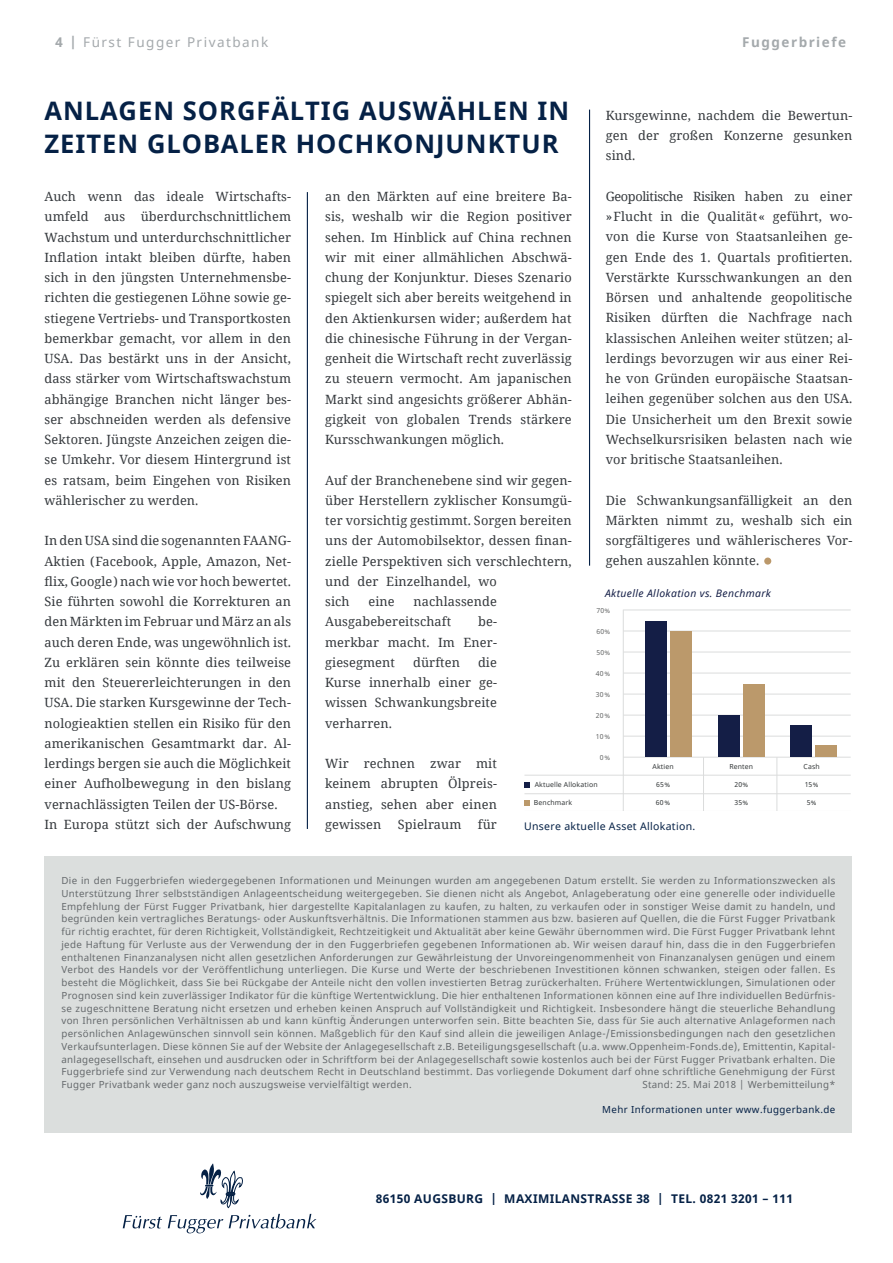
<style>
.page{position:relative;width:893px;height:1263px;background:#fff}
.page>*{position:absolute;margin:0;border:0;box-sizing:border-box;transform-origin:0 0}
.t1{font:700 25.5px/33px "Noto Sans";letter-spacing:.04em;color:#052146}
.t2{font:13.5px "Noto Sans";letter-spacing:.11em;color:#a4a9ac}
.t3{font:700 13.5px "Noto Sans";letter-spacing:.11em;color:#a4a9ac}
.t4{font:12.75px/20.2px "Noto Serif";letter-spacing:.01em;color:#35393d;text-align:justify}
.t5{font:700 12px "Noto Sans";letter-spacing:.03em;color:#052146}
.t6{font:10.5px "Noto Sans";letter-spacing:.03em;color:#052146}
.t7{font:italic 10.35px "Noto Sans";letter-spacing:.035em;color:#141e46}
.t8{font:9.75px/12.8px "Noto Sans";letter-spacing:.03em;color:#666a6d;text-align:justify}
.t9{font:9.75px "Noto Sans";letter-spacing:.04em;color:#052146}
.t10{font:6.9px "Noto Sans";letter-spacing:.02em;color:#343839}
.t11{font:6.9px "Noto Sans";letter-spacing:.02em;color:#666868}
.s1{font-weight:700}
</style>
<div class="page">
<div style="left:764px;top:557px;width:7px;height:8px;background:#bb986a;border-radius:50%"></div>
<div style="left:44px;top:857px;width:808px;height:276px;background:#dbdedd"></div>
<svg style="left:200px;top:1163px;width:43px;height:45px"></svg>
<svg style="left:123px;top:1215px;width:39px;height:13px"></svg>
<svg style="left:168px;top:1215px;width:55px;height:18px"></svg>
<svg style="left:229px;top:1214px;width:87px;height:14px"></svg>
<hr style="left:307px;top:192px;width:1px;height:637px;background:#052146">
<hr style="left:589px;top:110px;width:1px;height:456px;background:#052146">
<svg style="left:524px;top:782px;width:6px;height:6px"></svg>
<svg style="left:524px;top:800px;width:6px;height:6px"></svg>
<hr style="left:623px;top:757px;width:228px;height:1px;background:#dbdcdc">
<hr style="left:623px;top:736px;width:228px;height:1px;background:#dbdcdc">
<hr style="left:623px;top:715px;width:228px;height:1px;background:#dbdcdc">
<hr style="left:623px;top:694px;width:228px;height:1px;background:#dbdcdc">
<hr style="left:623px;top:673px;width:228px;height:1px;background:#dbdcdc">
<hr style="left:623px;top:652px;width:228px;height:1px;background:#dbdcdc">
<hr style="left:623px;top:631px;width:228px;height:1px;background:#dbdcdc">
<hr style="left:623px;top:610px;width:228px;height:1px;background:#dbdcdc">
<div style="left:645px;top:621px;width:21px;height:136px;background:#141e46"></div>
<div style="left:670px;top:631px;width:22px;height:126px;background:#bb996b"></div>
<div style="left:718px;top:715px;width:22px;height:42px;background:#141e46"></div>
<div style="left:744px;top:684px;width:21px;height:73px;background:#bb996b"></div>
<div style="left:790px;top:725px;width:22px;height:32px;background:#141e46"></div>
<div style="left:815px;top:745px;width:22px;height:12px;background:#bb996b"></div>
<hr style="left:623px;top:610px;width:1px;height:200px;background:#dbdcdc">
<hr style="left:524px;top:793px;width:327px;height:1px;background:#dbdcdc">
<hr style="left:524px;top:775px;width:327px;height:1px;background:#dbdcdc">
<hr style="left:703px;top:757px;width:1px;height:53px;background:#dbdcdc">
<hr style="left:777px;top:757px;width:1px;height:53px;background:#dbdcdc">
<p class="t2" style="left:56px;top:33px;width:214px"><span class="s1">4 |</span> Fürst Fugger Privatbank</p>
<p class="t3" style="left:742px;top:33px;width:105px">Fuggerbriefe</p>
<h1 class="t1" style="left:44px;top:95px;width:526px">ANLAGEN SORGFÄLTIG AUSWÄHLEN IN<br>ZEITEN GLOBALER HOCHKONJUNKTUR</h1>
<p class="t4" style="left:606px;top:105px;width:248px">Kursgewinne, nachdem die Bewertun&shy;gen der großen Konzerne gesunken sind.</p>
<p class="t4" style="left:606px;top:186px;width:248px">Geopolitische Risiken haben zu einer »Flucht in die Qualität« geführt, wo&shy;von die Kurse von Staatsanleihen ge&shy;gen Ende des 1. Quartals profitierten.<br>Verstärkte Kursschwankungen an den Börsen und anhaltende geopolitische Risiken dürften die Nachfrage nach klassischen Anleihen weiter stützen; al&shy;lerdings bevorzugen wir aus einer Rei&shy;he von Gründen europäische Staatsan&shy;leihen gegenüber solchen aus den USA.<br>Die Unsicherheit um den Brexit sowie Wechselkursrisiken belasten nach wie vor britische Staatsanleihen.</p>
<p class="t4" style="left:606px;top:489px;width:248px">Die Schwankungsanfälligkeit an den Märkten nimmt zu, weshalb sich ein sorgfältigeres und wählerischeres Vor&shy;gehen auszahlen könnte.</p>
<p class="t4" style="left:325px;top:186px;width:248px">an den Märkten auf eine breitere Ba&shy;sis, weshalb wir die Region positiver sehen. Im Hinblick auf China rechnen wir mit einer allmählichen Abschwä&shy;chung der Konjunktur. Dieses Szenario spiegelt sich aber bereits weitgehend in den Aktienkursen wider; außerdem hat die chinesische Führung in der Vergan&shy;genheit die Wirtschaft recht zuverlässig zu steuern vermocht. Am japanischen Markt sind angesichts größerer Abhän&shy;gigkeit von globalen Trends stärkere Kursschwankungen möglich.</p>
<p class="t4" style="left:325px;top:469px;width:248px;text-align:left">Auf der Branchenebene sind wir gegen&shy;über Herstellern zyklischer Konsumgü&shy;ter vorsichtig gestimmt. Sorgen bereiten uns der Automobilsektor, dessen finan&shy;zielle Perspektiven sich verschlechtern, und der Einzelhandel, wo<br>sich</p>
<p class="t4" style="left:44px;top:186px;width:248px">Auch wenn das ideale Wirtschafts&shy;umfeld aus überdurchschnittlichem Wachstum und unterdurchschnittlicher Inflation intakt bleiben dürfte, haben sich in den jüngsten Unternehmensbe&shy;richten die gestiegenen Löhne sowie ge&shy;stiegene Vertriebs- und Transportkosten bemerkbar gemacht, vor allem in den USA. Das bestärkt uns in der Ansicht, dass stärker vom Wirtschaftswachstum abhängige Branchen nicht länger bes&shy;ser abschneiden werden als defensive Sektoren. Jüngste Anzeichen zeigen die&shy;se Umkehr. Vor diesem Hintergrund ist es ratsam, beim Eingehen von Risiken wählerischer zu werden.</p>
<p class="t4" style="left:44px;top:530px;width:248px;text-align:left">In den USA sind die sogenannten FAANG-Aktien (Facebook, Apple, Amazon, Net&shy;flix, Google) nach wie vor hoch bewertet.<br>Sie führten sowohl die Korrekturen an den Märkten im Februar und März an als auch deren Ende, was ungewöhnlich ist.<br>Zu erklären sein könnte dies teilweise mit den Steuererleichterungen in den USA. Die starken Kursgewinne der Tech&shy;nologieaktien stellen ein Risiko für den amerikanischen Gesamtmarkt dar. Al&shy;lerdings bergen sie auch die Möglichkeit einer Aufholbewegung in den bislang vernachlässigten Teilen der US-Börse.<br>In Europa stützt sich der Aufschwung</p>
<p class="t7" style="left:605px;top:586px;width:168px">Aktuelle Allokation vs. Benchmark</p>
<p class="t4" style="left:325px;top:591px;width:173px;text-indent:88px">nachlassende<br>Ausgabebereitschaft</p>
<p class="t4" style="left:368px;top:591px;width:28px">eine</p>
<p class="t11" style="left:596px;top:606px;width:15px">70%</p>
<p class="t4" style="left:325px;top:611px;width:173px;text-indent:153px">be&shy;merkbar macht. Im Ener&shy;giesegment</p>
<p class="t11" style="left:596px;top:626px;width:15px">60%</p>
<p class="t11" style="left:596px;top:647px;width:15px">50%</p>
<p class="t4" style="left:413px;top:651px;width:48px">dürften</p>
<p class="t4" style="left:325px;top:651px;width:173px;text-indent:153px">die Kurse innerhalb einer ge&shy;wissen Schwankungsbreite verharren.</p>
<p class="t4" style="left:325px;top:753px;width:173px">Wir rechnen zwar mit keinem abrupten Ölpreis&shy;anstieg, sehen aber einen gewissen</p>
<p class="t11" style="left:596px;top:668px;width:16px">40%</p>
<p class="t11" style="left:596px;top:690px;width:16px">30%</p>
<p class="t11" style="left:596px;top:711px;width:16px">20%</p>
<p class="t11" style="left:596px;top:732px;width:16px">10%</p>
<p class="t11" style="left:600px;top:752px;width:12px">0%</p>
<p class="t10" style="left:652px;top:762px;width:23px">Aktien</p>
<p class="t10" style="left:729px;top:762px;width:25px">Renten</p>
<p class="t10" style="left:803px;top:762px;width:18px">Cash</p>
<p class="t10" style="left:535px;top:780px;width:64px">Aktuelle Allokation</p>
<p class="t10" style="left:656px;top:780px;width:16px">65%</p>
<p class="t10" style="left:734px;top:780px;width:15px">20%</p>
<p class="t10" style="left:805px;top:780px;width:15px">15%</p>
<p class="t10" style="left:534px;top:798px;width:40px">Benchmark</p>
<p class="t10" style="left:656px;top:798px;width:16px">60%</p>
<p class="t10" style="left:734px;top:798px;width:15px">35%</p>
<p class="t10" style="left:807px;top:798px;width:11px">5%</p>
<p class="t6" style="left:524px;top:819px;width:173px">Unsere aktuelle Asset Allokation.</p>
<p class="t4" style="left:398px;top:813px;width:65px">Spielraum</p>
<p class="t4" style="left:478px;top:813px;width:21px">für</p>
<p class="t8" style="left:62px;top:874px;width:775px">Die in den Fuggerbriefen wiedergegebenen Informationen und Meinungen wurden am angegebenen Datum erstellt. Sie werden zu Informationszwecken als Unterstützung Ihrer selbstständigen Anlageentscheidung weitergegeben. Sie dienen nicht als Angebot, Anlageberatung oder eine generelle oder individuelle Empfehlung der Fürst Fugger Privatbank, hier dargestellte Kapitalanlagen zu kaufen, zu halten, zu verkaufen oder in sonstiger Weise damit zu handeln, und begründen kein vertragliches Beratungs- oder Auskunftsverhältnis. Die Informationen stammen aus bzw. basieren auf Quellen, die die Fürst Fugger Privatbank für richtig erachtet, für deren Richtigkeit, Vollständigkeit, Rechtzeitigkeit und Aktualität aber keine Gewähr übernommen wird. Die Fürst Fugger Privatbank lehnt jede Haftung für Verluste aus der Verwendung der in den Fuggerbriefen gegebenen Informationen ab. Wir weisen darauf hin, dass die in den Fuggerbriefen enthaltenen Finanzanalysen nicht allen gesetzlichen Anforderungen zur Gewährleistung der Unvoreingenommenheit von Finanzanalysen genügen und einem Verbot des Handels vor der Veröffentlichung unterliegen. Die Kurse und Werte der beschriebenen Investitionen können schwanken, steigen oder fallen. Es besteht die Möglichkeit, dass Sie bei Rückgabe der Anteile nicht den vollen investierten Betrag zurückerhalten. Frühere Wertentwicklungen, Simulationen oder Prognosen sind kein zuverlässiger Indikator für die künftige Wertentwicklung. Die hier enthaltenen Informationen können eine auf Ihre individuellen Bedürfnis&shy;se zugeschnittene Beratung nicht ersetzen und erheben keinen Anspruch auf Vollständigkeit und Richtigkeit. Insbesondere hängt die steuerliche Behandlung von Ihren persönlichen Verhältnissen ab und kann künftig Änderungen unterworfen sein. Bitte beachten Sie, dass für Sie auch alternative Anlageformen nach persönlichen Anlagewünschen sinnvoll sein können. Maßgeblich für den Kauf sind allein die jeweiligen Anlage-/Emissionsbedingungen nach den gesetzlichen Verkaufsunterlagen. Diese können Sie auf der Website der Anlagegesellschaft z.B. Beteiligungsgesellschaft (u.a. www.Oppenheim-Fonds.de), Emittentin, Kapital&shy;anlagegesellschaft, einsehen und ausdrucken oder in Schriftform bei der Anlagegesellschaft sowie kostenlos auch bei der Fürst Fugger Privatbank erhalten. Die Fuggerbriefe sind zur Verwendung nach deutschem Recht in Deutschland bestimmt. Das vorliegende Dokument darf ohne schriftliche Genehmigung der Fürst Fugger Privatbank weder ganz noch auszugsweise vervielfältigt werden.</p>
<p class="t8" style="left:642px;top:1079px;width:195px">Stand: 25. Mai 2018 | Werbemitteilung*</p>
<p class="t9" style="left:602px;top:1102px;width:235px">Mehr Informationen unter www.fuggerbank.de</p>
<p class="t5" style="left:376px;top:1190px;width:419px">86150 AUGSBURG | MAXIMILANSTRASSE 38 | TEL. 0821 3201 – 111</p>
</div>
